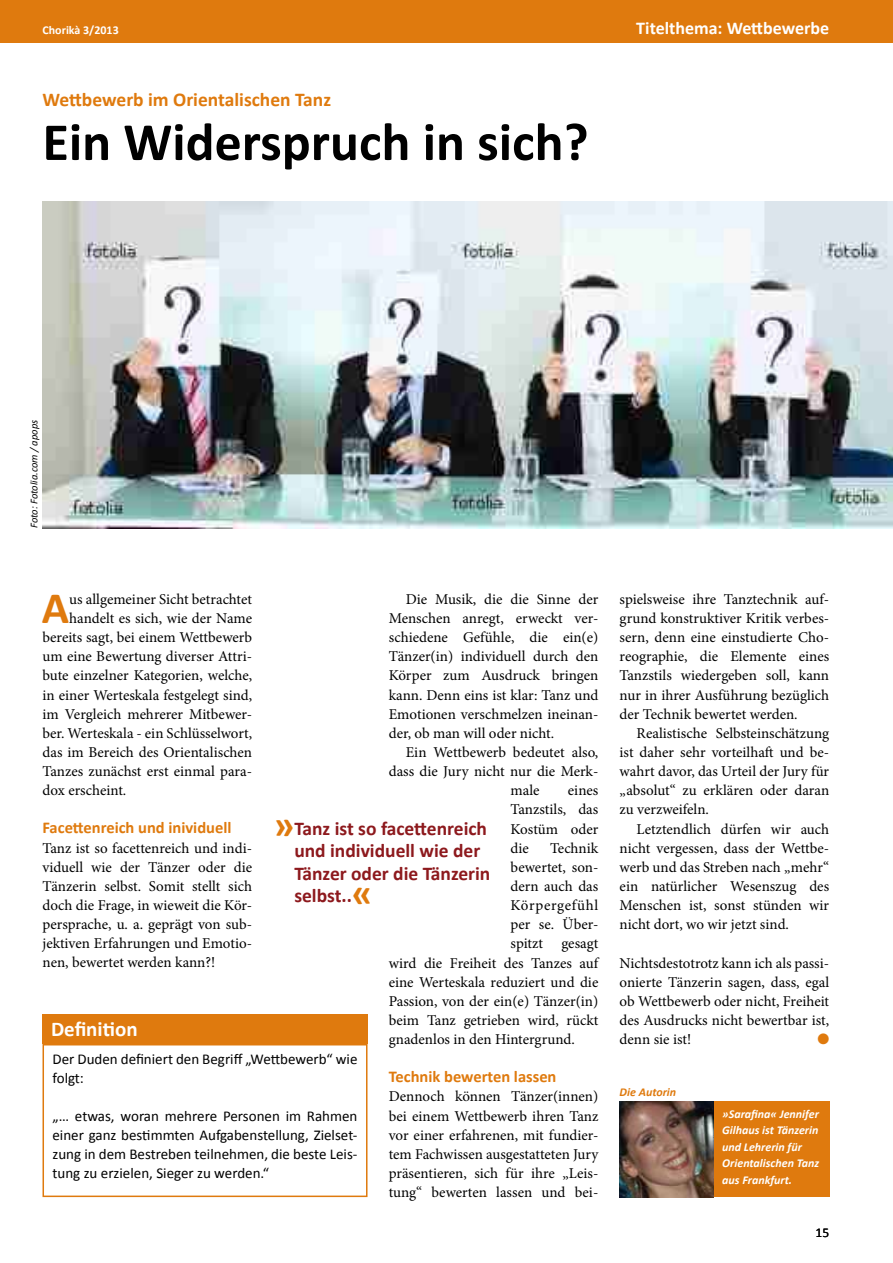
<style>
.page{position:relative;width:893px;height:1263px;background:#fff}
.page>*{position:absolute;margin:0;border:0;box-sizing:border-box;transform-origin:0 0}
.t1{font:700 54px "Calibri";color:#000}
.t2{font:700 45.15px "Calibri";color:#df7a0e}
.t3{font:700 21px "Calibri";color:#fff}
.t4{font:700 19.5px/22.5px "Calibri";color:#8d191d}
.t5{font:700 19.5px "Calibri";color:#df7a0e}
.t6{font:700 18px "Calibri";color:#fff}
.t7{font:700 16.5px "Calibri";color:#df7a0e}
.t8{font:15px/19.2px "Minion Pro";color:#000;text-align:justify}
.t9{font:15px/19.2px "Calibri";color:#000}
.t10{font:15px "Minion Pro";letter-spacing:.045em;color:#000}
.t11{font:15px "Zapf Dingbats ITC";color:#df7a0e}
.t12{font:13.5px "Calibri";color:#000}
.t13{font:italic 700 12px/16.5px "Calibri";color:#fff}
.t14{font:700 12px "Calibri";color:#fff}
.t15{font:italic 700 12px "Calibri";color:#df7a0e}
.t16{font:italic 10.5px "Calibri";color:#000}
.s1{font-size:39px;color:#df7a0e}
</style>
<div class="page">
<img style="left:43px;top:202px;width:850px;height:326px">
<div style="left:43px;top:1014px;width:324px;height:30px;background:#df7a0e"></div>
<div style="left:43px;top:1044px;width:324px;height:153px;border:2px solid #df7a0e"></div>
<div style="left:714px;top:1101px;width:115px;height:96px;background:#df7a0e"></div>
<img style="left:620px;top:1101px;width:94px;height:96px">
<div style="left:0;top:0;width:893px;height:43px;background:#df7a0e"></div>
<p class="t14" style="left:43px;top:22px;width:78px">Chorikà 3/2013</p>
<h3 class="t5" style="left:43px;top:87px;width:290px">Wettbewerb im Orientalischen Tanz</h3>
<h1 class="t1" style="left:43px;top:107px;width:548px">Ein Widerspruch in sich?</h1>
<p class="t6" style="left:636px;top:17px;width:194px">Titelthema: Wettbewerbe</p>
<p class="t16" style="left:27px;top:528px;width:110px;rotate:-90deg">Foto: Fotolia.com / apops</p>
<h2 class="t2" style="left:42px;top:579px;width:29px">A</h2>
<p class="t8" style="left:69px;top:589px;width:184px">us allgemeiner Sicht betrachtet</p>
<p class="t8" style="left:389px;top:589px;width:211px;text-indent:17px">Die Musik, die die Sinne der Menschen anregt, erweckt ver&shy;schiedene Gefühle, die ein(e)<br>Tänzer(in) individuell durch den Körper zum Ausdruck bringen kann. Denn eins ist klar: Tanz und Emotionen verschmelzen ineinan&shy;der, ob man will oder nicht.</p>
<p class="t8" style="left:406px;top:743px;width:194px">Ein Wettbewerb bedeutet also,</p>
<p class="t8" style="left:389px;top:762px;width:211px">dass die Jury nicht nur die Merk-</p>
<p class="t8" style="left:511px;top:781px;width:31px">male</p>
<p class="t8" style="left:69px;top:609px;width:184px">handelt es sich, wie der Name</p>
<p class="t8" style="left:43px;top:628px;width:211px">bereits sagt, bei einem Wettbewerb</p>
<p class="t8" style="left:43px;top:647px;width:211px">um eine Bewertung diverser Attri-</p>
<p class="t8" style="left:43px;top:666px;width:211px">bute einzelner Kategorien, welche,</p>
<p class="t8" style="left:43px;top:685px;width:211px">in einer Werteskala festgelegt sind,</p>
<p class="t8" style="left:43px;top:704px;width:211px">im Vergleich mehrerer Mitbewer-</p>
<p class="t8" style="left:43px;top:723px;width:211px">ber. Werteskala - ein Schlüsselwort,</p>
<p class="t8" style="left:43px;top:743px;width:211px">das im Bereich des Orientalischen</p>
<p class="t8" style="left:43px;top:762px;width:211px">Tanzes zunächst erst einmal para-</p>
<p class="t8" style="left:43px;top:781px;width:85px">dox erscheint.</p>
<p class="t7" style="left:43px;top:817px;width:190px">Facettenreich und inividuell</p>
<p class="t8" style="left:43px;top:838px;width:211px">Tanz ist so facettenreich und indi&shy;viduell wie der Tänzer oder die Tänzerin selbst. Somit stellt sich doch die Frage, in wieweit die Kör&shy;persprache, u. a. geprägt von sub&shy;jektiven Erfahrungen und Emotio&shy;nen, bewertet werden kann?!</p>
<p class="t8" style="left:511px;top:781px;width:89px;text-indent:57px">eines Tanzstils, das Kostüm oder die</p>
<h3 class="t4" style="left:294px;top:817px;width:198px;text-indent:-21px"><span class="s1">»</span>Tanz ist so facettenreich und individuell wie der<br>Tänzer oder die Tänzerin selbst..<span class="s1">«</span></h3>
<p class="t8" style="left:550px;top:838px;width:50px">Technik</p>
<p class="t8" style="left:511px;top:857px;width:89px">bewertet, son-</p>
<p class="t8" style="left:511px;top:877px;width:89px">dern auch das</p>
<p class="t10" style="left:511px;top:895px;width:89px">Körpergefühl</p>
<p class="t8" style="left:511px;top:915px;width:89px">per se. Über-</p>
<p class="t8" style="left:511px;top:934px;width:89px">spitzt gesagt</p>
<p class="t8" style="left:389px;top:953px;width:211px">wird die Freiheit des Tanzes auf</p>
<p class="t8" style="left:389px;top:972px;width:211px">eine Werteskala reduziert und die</p>
<p class="t8" style="left:389px;top:991px;width:211px">Passion, von der ein(e) Tänzer(in)</p>
<p class="t8" style="left:389px;top:1011px;width:211px">beim Tanz getrieben wird, rückt</p>
<p class="t8" style="left:389px;top:1030px;width:187px">gnadenlos in den Hintergrund.</p>
<p class="t7" style="left:389px;top:1066px;width:169px">Technik bewerten lassen</p>
<p class="t8" style="left:389px;top:1087px;width:211px">Dennoch können Tänzer(innen) bei einem Wettbewerb ihren Tanz vor einer erfahrenen, mit fundier&shy;tem Fachwissen ausgestatteten Jury präsentieren, sich für ihre „Leis&shy;tung“ bewerten lassen und bei-</p>
<h3 class="t3" style="left:51px;top:1016px;width:88px">Definition</h3>
<p class="t9" style="left:53px;top:1049px;width:306px">Der Duden definiert den Begriff „Wettbewerb“ wie folgt:</p>
<p class="t9" style="left:53px;top:1106px;width:306px;text-align:justify">„… etwas, woran mehrere Personen im Rahmen einer ganz bestimmten Aufgabenstellung, Zielset&shy;zung in dem Bestreben teilnehmen, die beste Leis&shy;tung zu erzielen, Sieger zu werden.“</p>
<p class="t8" style="left:620px;top:589px;width:211px">spielsweise ihre Tanztechnik auf&shy;grund konstruktiver Kritik verbes&shy;sern, denn eine einstudierte Cho&shy;reographie, die Elemente eines Tanzstils wiedergeben soll, kann nur in ihrer Ausführung bezüglich der Technik bewertet werden.</p>
<p class="t8" style="left:620px;top:723px;width:211px;text-indent:17px">Realistische Selbsteinschätzung ist daher sehr vorteilhaft und be&shy;wahrt davor, das Urteil der Jury für „absolut“ zu erklären oder daran zu verzweifeln.</p>
<p class="t8" style="left:620px;top:819px;width:211px;text-indent:17px">Letztendlich dürfen wir auch nicht vergessen, dass der Wettbe&shy;werb und das Streben nach „mehr“ ein natürlicher Wesenszug des Menschen ist, sonst stünden wir nicht dort, wo wir jetzt sind.</p>
<p class="t8" style="left:620px;top:953px;width:211px">Nichtsdestotrotz kann ich als passi&shy;onierte Tänzerin sagen, dass, egal ob Wettbewerb oder nicht, Freiheit des Ausdrucks nicht bewertbar ist, denn sie ist!</p>
<p class="t11" style="left:817px;top:1032px;width:13px">●</p>
<p class="t15" style="left:620px;top:1084px;width:58px">Die Autorin</p>
<p class="t13" style="left:722px;top:1105px;width:98px">»Sarafina« Jennifer<br>Gilhaus ist Tänzerin und Lehrerin für<br>Orientalischen Tanz aus Frankfurt.</p>
<p class="t12" style="left:815px;top:1224px;width:15px">15</p>
</div>
